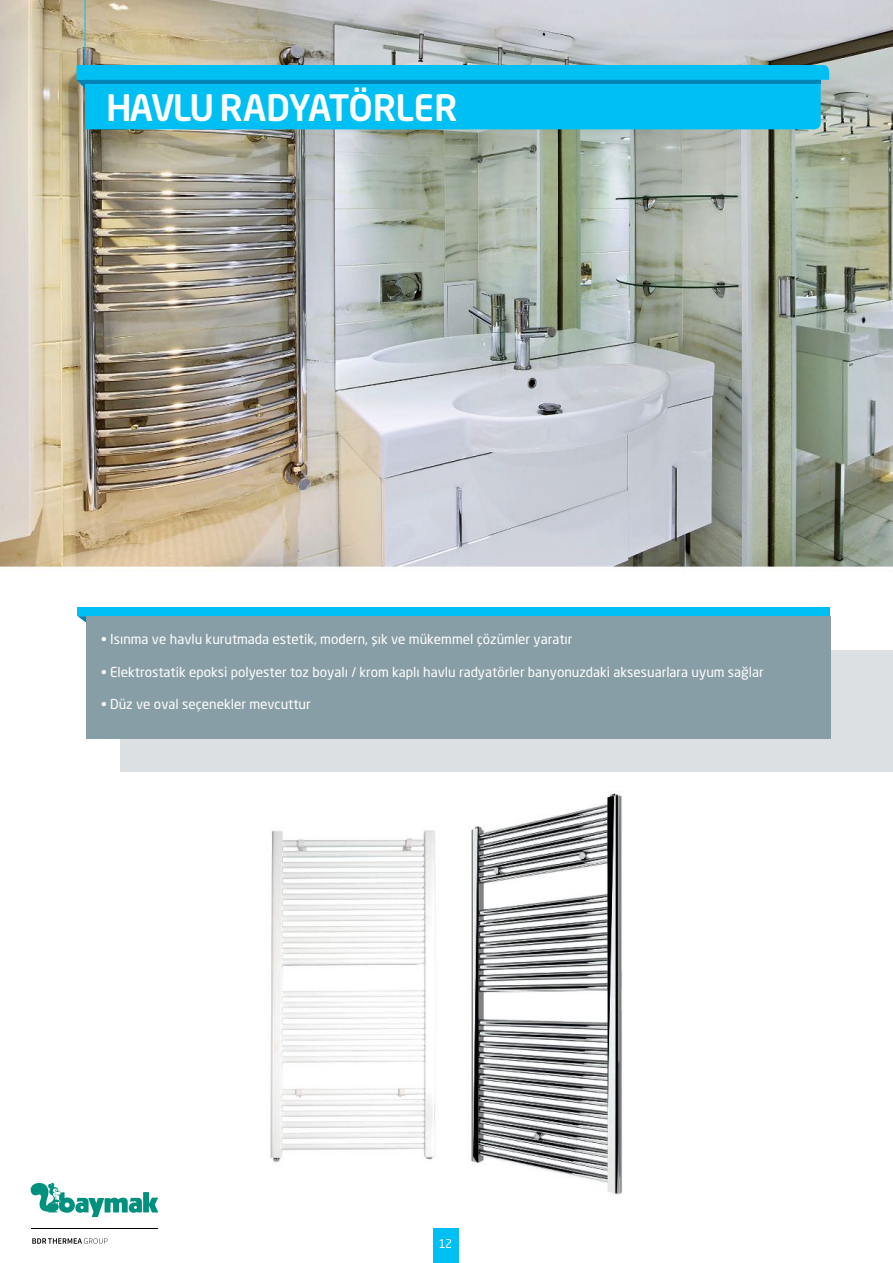
<style>
.page{position:relative;width:893px;height:1263px;background:#fff}
.page>*{position:absolute;margin:0;border:0;box-sizing:border-box;transform-origin:0 0}
.t1{font:500 36px "Neo Sans W1 G";letter-spacing:-.04em;color:#fff}
.t2{font:13.5px "Neo Sans W1 G";color:#fff}
.t3{font:12px "Neo Sans W1 G";color:#fff;scale:.9 1}
</style>
<div class="page">
<img style="left:0;top:0;width:893px;height:1263px">
<hr style="left:85px;top:0;width:1px;height:83px;background:#00c0f3">
<svg style="left:77px;top:65px;width:752px;height:64px"></svg>
<svg style="left:31px;top:1183px;width:127px;height:34px"></svg>
<svg style="left:32px;top:1238px;width:76px;height:6px"></svg>
<hr style="left:32px;top:1228px;width:126px;height:1px;background:#000">
<div style="left:433px;top:1229px;width:25px;height:34px;background:#00c0f3"></div>
<div style="left:120px;top:650px;width:773px;height:121px;background:#dce0e2"></div>
<div style="left:86px;top:616px;width:744px;height:122px;background:#889ea6"></div>
<svg style="left:78px;top:608px;width:752px;height:14px"></svg>
<p class="t1" style="left:106px;top:85px;width:353px">HAVLU RADYATÖRLER</p>
<p class="t2" style="left:101px;top:631px;width:473px">• Isınma ve havlu kurutmada estetik, modern, şık ve mükemmel çözümler yaratır</p>
<p class="t2" style="left:101px;top:663px;width:664px">• Elektrostatik epoksi polyester toz boyalı / krom kaplı havlu radyatörler banyonuzdaki aksesuarlara uyum sağlar</p>
<p class="t2" style="left:101px;top:696px;width:211px">• Düz ve oval seçenekler mevcuttur</p>
<p class="t3" style="left:439px;top:1236px;width:16px">12</p>
</div>
